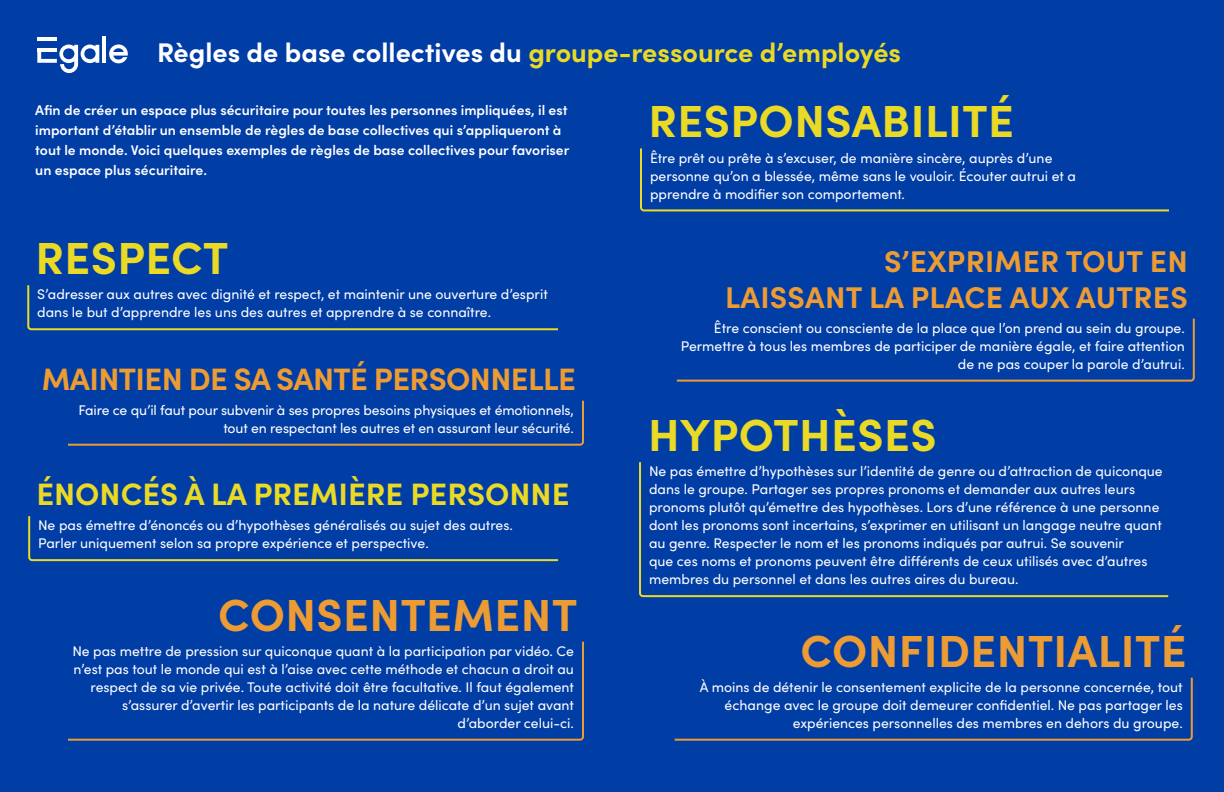
<style>
.page{position:relative;width:1224px;height:792px;background:#fff}
.page>*{position:absolute;margin:0;border:0;box-sizing:border-box;transform-origin:0 0}
.Rules_heading{font:700 45px "Sofia Pro";letter-spacing:.01em;color:#eada26}
.Rules_heading_right{font:700 45px "Sofia Pro";letter-spacing:.01em;color:#ed9b33}
.Rules_heading_right-2{font:700 31px "Sofia Pro";letter-spacing:-.02em;color:#ed9b33}
.Rules_heading-2{font:700 31px "Sofia Pro";color:#eada26}
.Rules_heading_right-3{font:700 30px/36px "Sofia Pro";letter-spacing:.01em;color:#ed9b33;text-align:right}
.Heading{font:700 27px "Sofia Pro";color:#eada26}
.Rules_Left{font:14px/18px "Sofia Pro";color:#fff}
.Rules_Right{font:14px/18px "Sofia Pro";color:#fff;text-align:right}
.Body{font:600 14px/20px "Sofia Pro";color:#fff}
.s1{color:#fff}
</style>
<div class="page">
<div style="left:0;top:0;width:612px;height:792px;background:#003da5"></div>
<div style="left:612px;top:0;width:612px;height:792px;background:#003da5"></div>
<svg style="left:676px;top:318px;width:519px;height:64px"></svg>
<svg style="left:639px;top:462px;width:530px;height:136px"></svg>
<svg style="left:674px;top:677px;width:519px;height:64px"></svg>
<svg style="left:640px;top:148px;width:529px;height:64px"></svg>
<svg style="left:27px;top:285px;width:532px;height:46px"></svg>
<svg style="left:68px;top:641px;width:516px;height:100px"></svg>
<svg style="left:28px;top:516px;width:531px;height:46px"></svg>
<svg style="left:68px;top:400px;width:516px;height:46px"></svg>
<hr style="left:102px;top:37px;width:4px;height:26px;background:#fff">
<svg style="left:109px;top:44px;width:19px;height:19px"></svg>
<hr style="left:37px;top:37px;width:20px;height:4px;background:#fff">
<svg style="left:37px;top:45px;width:62px;height:28px"></svg>
<p class="Heading" style="left:157px;top:32px;width:746px"><span class="s1">Règles de base collectives du</span> groupe-ressource d’employés</p>
<p class="Body" style="left:35px;top:99px;width:536px">Afin de créer un espace plus sécuritaire pour toutes les personnes impliquées, il est important d’établir un ensemble de règles de base collectives qui s’appliqueront à tout le monde. Voici quelques exemples de règles de base collectives pour favoriser un espace plus sécuritaire.</p>
<p class="Rules_heading" style="left:648px;top:87px;width:367px">RESPONSABILITÉ</p>
<p class="Rules_Left" style="left:650px;top:148px;width:428px">Être prêt ou prête à s’excuser, de manière sincère, auprès d’une personne qu’on a blessée, même sans le vouloir. Écouter autrui et a pprendre à modifier son comportement.</p>
<p class="Rules_heading" style="left:36px;top:224px;width:194px">RESPECT</p>
<p class="Rules_Left" style="left:37px;top:285px;width:512px">S’adresser aux autres avec dignité et respect, et maintenir une ouverture d’esprit dans le but d’apprendre les uns des autres et apprendre à se connaître.</p>
<p class="Rules_heading_right-2" style="left:42px;top:355px;width:536px">MAINTIEN DE SA SANTÉ PERSONNELLE</p>
<p class="Rules_Right" style="left:78px;top:400px;width:497px">Faire ce qu’il faut pour subvenir à ses propres besoins physiques et émotionnels, tout en respectant les autres et en assurant leur sécurité.</p>
<p class="Rules_heading-2" style="left:36px;top:470px;width:535px">ÉNONCÉS À LA PREMIÈRE PERSONNE</p>
<p class="Rules_Left" style="left:38px;top:516px;width:476px">Ne pas émettre d’énoncés ou d’hypothèses généralisés au sujet des autres.<br>Parler uniquement selon sa propre expérience et perspective.</p>
<p class="Rules_heading_right" style="left:218px;top:580px;width:361px">CONSENTEMENT</p>
<p class="Rules_Right" style="left:72px;top:641px;width:503px">Ne pas mettre de pression sur quiconque quant à la participation par vidéo. Ce n’est pas tout le monde qui est à l’aise avec cette méthode et chacun a droit au respect de sa vie privée. Toute activité doit être facultative. Il faut également s’assurer d’avertir les participants de la nature délicate d’un sujet avant d’aborder celui-ci.</p>
<p class="Rules_heading_right-3" style="left:725px;top:241px;width:464px">S’EXPRIMER TOUT EN<br>LAISSANT LA PLACE AUX AUTRES</p>
<p class="Rules_Right" style="left:681px;top:318px;width:506px">Être conscient ou consciente de la place que l’on prend au sein du groupe.<br>Permettre à tous les membres de participer de manière égale, et faire attention de ne pas couper la parole d’autrui.</p>
<p class="Rules_heading" style="left:648px;top:401px;width:290px">HYPOTHÈSES</p>
<p class="Rules_Left" style="left:649px;top:462px;width:515px">Ne pas émettre d’hypothèses sur l’identité de genre ou d’attraction de quiconque dans le groupe. Partager ses propres pronoms et demander aux autres leurs pronoms plutôt qu’émettre des hypothèses. Lors d’une référence à une personne dont les pronoms sont incertains, s’exprimer en utilisant un langage neutre quant au genre. Respecter le nom et les pronoms indiqués par autrui. Se souvenir<br>que ces noms et pronoms peuvent être différents de ceux utilisés avec d’autres membres du personnel et dans les autres aires du bureau.</p>
<p class="Rules_heading_right" style="left:800px;top:616px;width:388px">CONFIDENTIALITÉ</p>
<p class="Rules_Right" style="left:700px;top:677px;width:485px">À moins de détenir le consentement explicite de la personne concernée, tout échange avec le groupe doit demeurer confidentiel. Ne pas partager les expériences personnelles des membres en dehors du groupe.</p>
</div>
